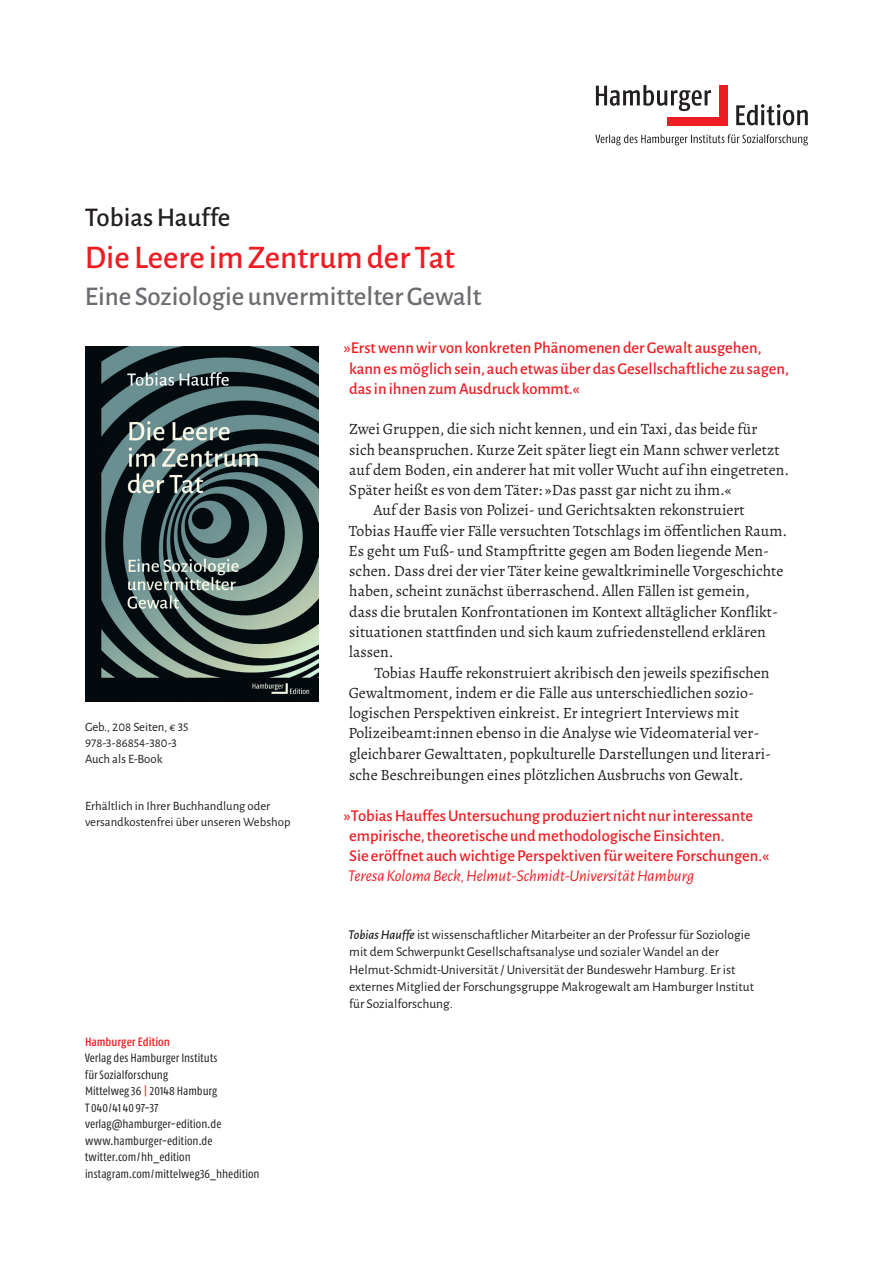
<style>
.page{position:relative;width:893px;height:1263px;background:#fff}
.page>*{position:absolute;margin:0;border:0;box-sizing:border-box;transform-origin:0 0}
.t1{font:500 33px "Alegreya Sans";color:#ee1d23}
.t2{font:500 27px "Alegreya Sans";color:#6c6d70}
.t3{font:500 27px "Alegreya Sans";color:#231f20}
.t4{font:500 16.5px/20.2px "Alegreya Sans";color:#ee1d23}
.t5{font:italic 16.5px "Alegreya Sans";color:#ee1d23}
.t6{font:15.75px "Alegreya";color:#231f20}
.t7{font:13.5px/17.2px "Alegreya Sans";color:#231f20}
.t8{font:12.75px/15.8px "Alegreya Sans";color:#231f20}
.t9{font:condensed 12px/16.5px "Fago Pro";letter-spacing:.005em;color:#231f20}
.t10{font:500 condensed 12px "Fago Pro";color:#ee1d23}
.s1{color:#ee1d23}
.s2{font-weight:500;font-style:italic}
</style>
<div class="page">
<div style="left:667px;top:117px;width:58px;height:8px;background:#ee1d23"></div>
<div style="left:719px;top:85px;width:9px;height:40px;background:#ee1d23"></div>
<svg style="left:595px;top:134px;width:213px;height:11px"></svg>
<svg style="left:736px;top:104px;width:72px;height:21px"></svg>
<svg style="left:596px;top:85px;width:115px;height:26px"></svg>
<img style="left:85px;top:346px;width:234px;height:356px">
<h2 class="t3" style="left:85px;top:198px;width:147px">Tobias Hauffe</h2>
<h1 class="t1" style="left:85px;top:234px;width:372px">Die Leere im Zentrum der Tat</h1>
<h2 class="t2" style="left:85px;top:277px;width:398px">Eine Soziologie unvermittelter Gewalt</h2>
<p class="t4" style="left:349px;top:337px;width:441px;text-indent:-5px">»Erst wenn wir von konkreten Phänomenen der Gewalt ausgehen, kann es möglich sein, auch etwas über das Gesellschaftliche zu sagen, das in ihnen zum Ausdruck kommt.«</p>
<p class="t6" style="left:349px;top:419px;width:410px">Zwei Gruppen, die sich nicht kennen, und ein Taxi, das beide für</p>
<p class="t6" style="left:349px;top:439px;width:432px">sich beanspruchen. Kurze Zeit später liegt ein Mann schwer verletzt</p>
<p class="t6" style="left:349px;top:460px;width:441px">auf dem Boden, ein anderer hat mit voller Wucht auf ihn eingetreten.</p>
<p class="t6" style="left:349px;top:480px;width:384px">Später heißt es von dem Täter: »Das passt gar nicht zu ihm.«</p>
<p class="t6" style="left:374px;top:500px;width:373px">Auf der Basis von Polizei- und Gerichtsakten rekonstruiert</p>
<p class="t6" style="left:349px;top:520px;width:440px">Tobias Hauffe vier Fälle versuchten Totschlags im öffentlichen Raum.</p>
<p class="t6" style="left:349px;top:541px;width:422px">Es geht um Fuß- und Stampftritte gegen am Boden liegende Men-</p>
<p class="t6" style="left:349px;top:561px;width:436px">schen. Dass drei der vier Täter keine gewaltkriminelle Vorgeschichte</p>
<p class="t6" style="left:349px;top:581px;width:402px">haben, scheint zunächst überraschend. Allen Fällen ist gemein,</p>
<p class="t6" style="left:349px;top:601px;width:430px">dass die brutalen Konfrontationen im Kontext alltäglicher Konflikt-</p>
<p class="t6" style="left:349px;top:622px;width:418px">situationen stattfinden und sich kaum zufriedenstellend erklären</p>
<p class="t6" style="left:349px;top:642px;width:46px">lassen.</p>
<p class="t6" style="left:374px;top:662px;width:397px">Tobias Hauffe rekonstruiert akribisch den jeweils spezifischen</p>
<p class="t6" style="left:349px;top:683px;width:407px">Gewaltmoment, indem er die Fälle aus unterschiedlichen sozio-</p>
<p class="t6" style="left:349px;top:703px;width:392px">logischen Perspektiven einkreist. Er integriert Interviews mit</p>
<p class="t6" style="left:349px;top:723px;width:412px">Polizeibeamt:innen ebenso in die Analyse wie Videomaterial ver-</p>
<p class="t6" style="left:349px;top:743px;width:424px">gleichbarer Gewalttaten, popkulturelle Darstellungen und literari-</p>
<p class="t6" style="left:349px;top:765px;width:396px">sche Beschreibungen eines plötzlichen Ausbruchs von Gewalt.</p>
<p class="t4" style="left:344px;top:804px;width:426px">»Tobias Hauffes Untersuchung produziert nicht nur interessante empirische, theoretische und methodologische Einsichten.<br>Sie eröffnet auch wichtige Perspektiven für weitere Forschungen.«</p>
<p class="t5" style="left:348px;top:865px;width:348px">Teresa Koloma Beck, Helmut-Schmidt-Universität Hamburg</p>
<p class="t8" style="left:85px;top:719px;width:105px">Geb., 208 Seiten, € 35<br>978-3-86854-380-3<br>Auch als E-Book</p>
<p class="t8" style="left:85px;top:797px;width:207px">Erhältlich in Ihrer Buchhandlung oder versandkostenfrei über unseren Webshop</p>
<p class="t10" style="left:85px;top:1034px;width:87px">Hamburger Edition</p>
<p class="t9" style="left:85px;top:1050px;width:176px">Verlag des Hamburger Instituts<br>für Sozialforschung<br>Mittelweg 36 <span class="s1">|</span> 20148 Hamburg<br>T 040/414097-37 verlag@hamburger-edition.de www.hamburger-edition.de twitter.com/hh_edition instagram.com/mittelweg36_hhedition</p>
<p class="t7" style="left:348px;top:925px;width:407px"><span class="s2">Tobias Hauffe</span> ist wissenschaftlicher Mitarbeiter an der Professur für Soziologie mit dem Schwerpunkt Gesellschaftsanalyse und sozialer Wandel an der Helmut-Schmidt-Universität / Universität der Bundeswehr Hamburg. Er ist externes Mitglied der Forschungsgruppe Makrogewalt am Hamburger Institut für Sozialforschung.</p>
</div>
